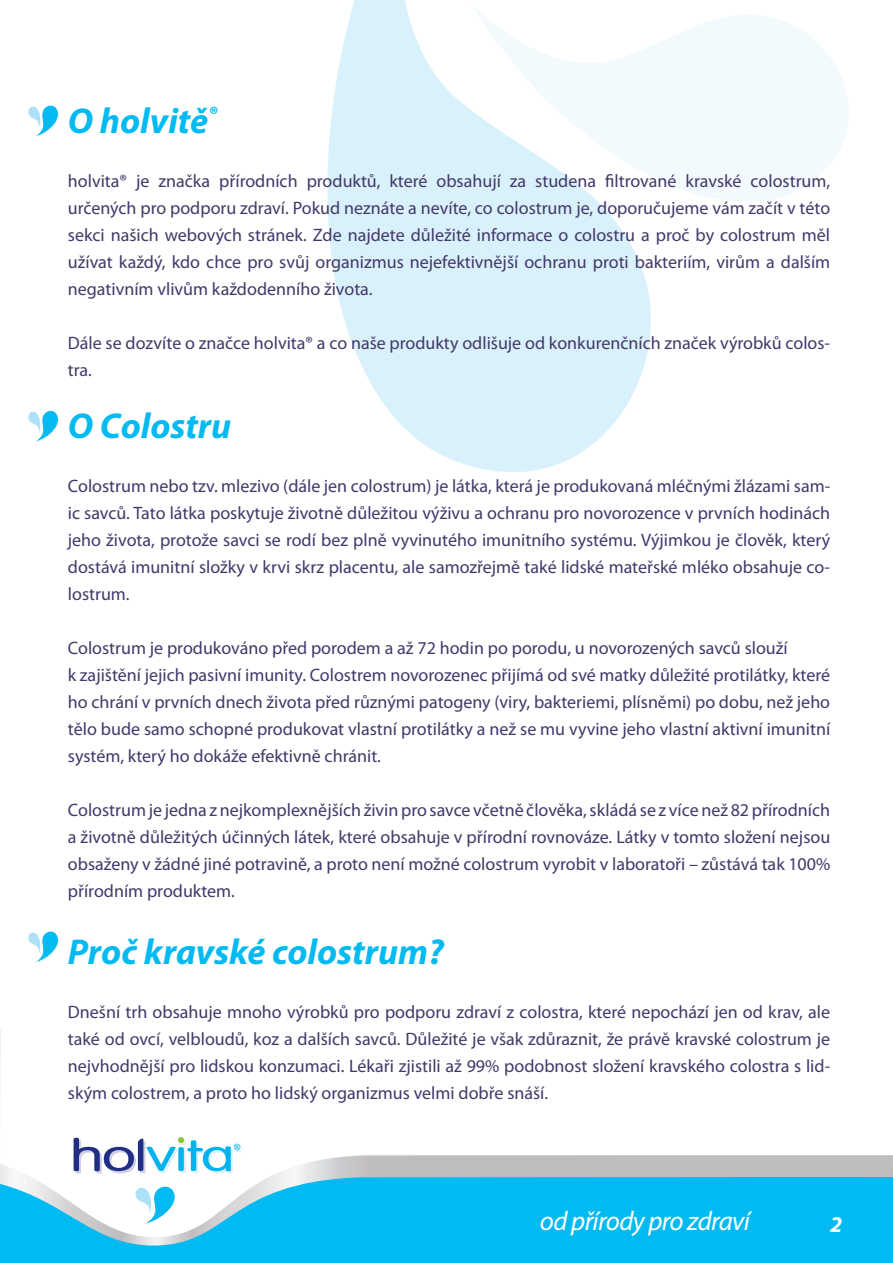
<style>
.page{position:relative;width:893px;height:1263px;background:#fff}
.page>*{position:absolute;margin:0;border:0;box-sizing:border-box;transform-origin:0 0}
.t1{font:italic 700 36px "Myriad Pro";color:#00baf1}
.t2{font:italic 27px "Myriad Pro";letter-spacing:-.025em;color:#fff}
.t3{font:italic 700 22.5px "Myriad Pro";color:#fff}
.t4{font:18px/27px "Myriad Pro";color:#43386a;text-align:justify}
</style>
<div class="page">
<div style="left:0;top:1168px;width:893px;height:95px;background:#00baf1"></div>
<svg style="left:0;top:1029px;width:893px;height:208px"></svg>
<svg style="left:134px;top:1184px;width:42px;height:40px"></svg>
<svg style="left:74px;top:1137px;width:168px;height:36px"></svg>
<svg style="left:327px;top:0;width:324px;height:472px;fill:#d8f1fb"></svg>
<svg style="left:471px;top:4px;width:377px;height:198px;fill:#f2fafd"></svg>
<svg style="left:28px;top:105px;width:31px;height:32px"></svg>
<svg style="left:28px;top:410px;width:31px;height:32px"></svg>
<svg style="left:28px;top:931px;width:31px;height:32px"></svg>
<h1 class="t1" style="left:68px;top:97px;width:151px">O holvitě<sup>®</sup></h1>
<p class="t4" style="left:68px;top:167px;width:764px">holvita® je značka přírodních produktů, které obsahují za studena filtrované kravské colostrum, určených pro podporu zdraví. Pokud neznáte a nevíte, co colostrum je, doporučujeme vám začít v této sekci našich webových stránek. Zde najdete důležité informace o colostru a proč by colostrum měl užívat každý, kdo chce pro svůj organizmus nejefektivnější ochranu proti bakteriím, virům a dalším negativním vlivům každodenního života.</p>
<p class="t4" style="left:68px;top:329px;width:764px">Dále se dozvíte o značce holvita® a co naše produkty odlišuje od konkurenčních značek výrobků colos&shy;tra.</p>
<h1 class="t1" style="left:68px;top:402px;width:165px">O Colostru</h1>
<p class="t4" style="left:68px;top:472px;width:764px">Colostrum nebo tzv. mlezivo (dále jen colostrum) je látka, která je produkovaná mléčnými žlázami sam&shy;ic savců. Tato látka poskytuje životně důležitou výživu a ochranu pro novorozence v prvních hodinách jeho života, protože savci se rodí bez plně vyvinutého imunitního systému. Výjimkou je člověk, který dostává imunitní složky v krvi skrz placentu, ale samozřejmě také lidské mateřské mléko obsahuje co&shy;lostrum.</p>
<p class="t4" style="left:68px;top:634px;width:764px;text-align:left">Colostrum je produkováno před porodem a až 72 hodin po porodu, u novorozených savců slouží<br>k zajištění jejich pasivní imunity. Colostrem novorozenec přijímá od své matky důležité protilátky, které ho chrání v prvních dnech života před různými patogeny (viry, bakteriemi, plísněmi) po dobu, než jeho tělo bude samo schopné produkovat vlastní protilátky a než se mu vyvine jeho vlastní aktivní imunitní systém, který ho dokáže efektivně chránit.</p>
<p class="t4" style="left:68px;top:796px;width:764px">Colostrum je jedna z nejkomplexnějších živin pro savce včetně člověka, skládá se z více než 82 přírodních a životně důležitých účinných látek, které obsahuje v přírodní rovnováze. Látky v tomto složení nejsou obsaženy v žádné jiné potravině, a proto není možné colostrum vyrobit v laboratoři – zůstává tak 100% přírodním produktem.</p>
<h1 class="t1" style="left:68px;top:928px;width:377px">Proč kravské colostrum?</h1>
<p class="t4" style="left:68px;top:998px;width:764px">Dnešní trh obsahuje mnoho výrobků pro podporu zdraví z colostra, které nepochází jen od krav, ale také od ovcí, velbloudů, koz a dalších savců. Důležité je však zdůraznit, že právě kravské colostrum je nejvhodnější pro lidskou konzumaci. Lékaři zjistili až 99% podobnost složení kravského colostra s lid&shy;ským colostrem, a proto ho lidský organizmus velmi dobře snáší.</p>
<h2 class="t2" style="left:540px;top:1204px;width:211px">od přírody pro zdraví</h2>
<p class="t3" style="left:830px;top:1210px;width:14px">2</p>
</div>
